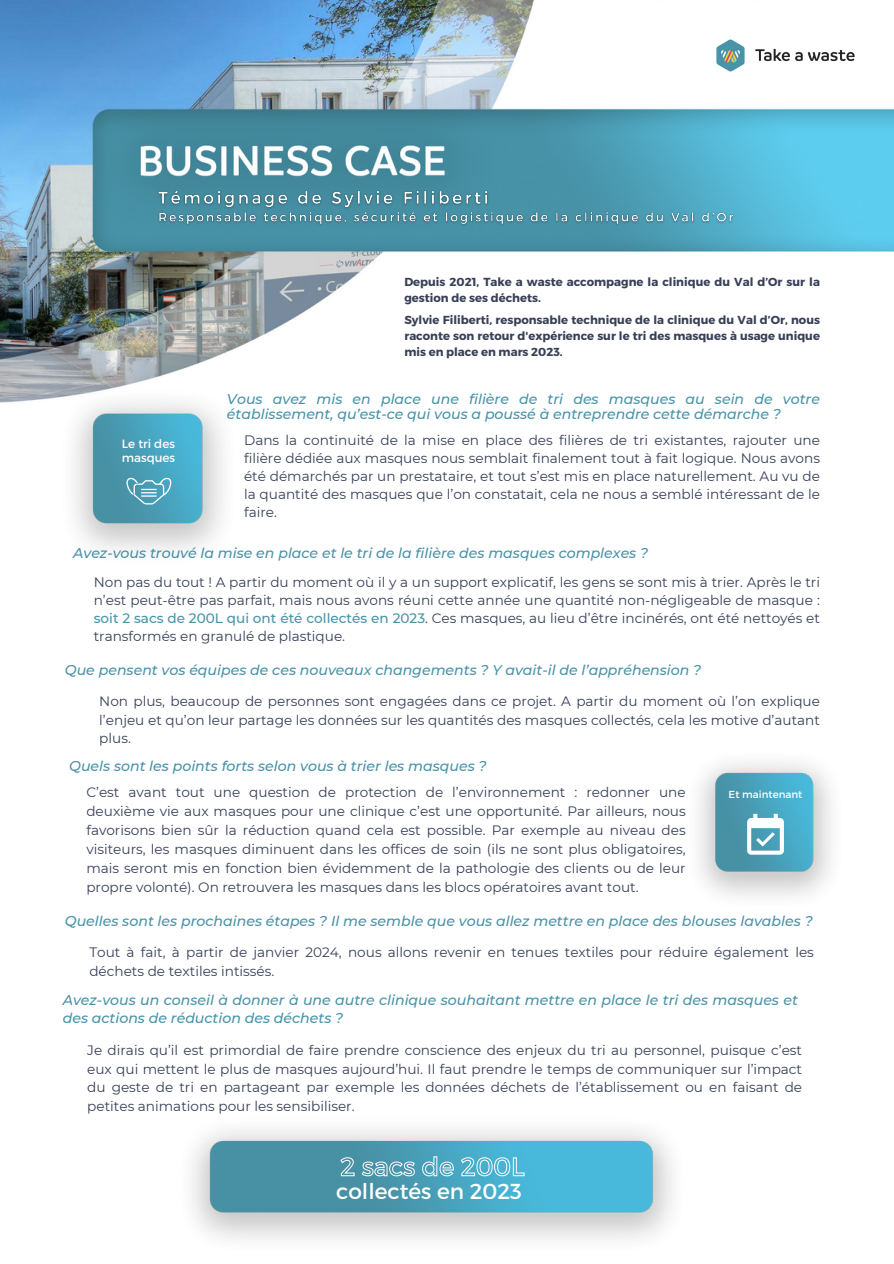
<style>
.page{position:relative;width:894px;height:1264px;background:#fff}
.page>*{position:absolute;margin:0;border:0;box-sizing:border-box;transform-origin:0 0}
.t1{font:21.6px "Montserrat";color:#fff}
.t2{font:italic 500 14.1px/15.8px "Montserrat";color:#4893a8}
.t3{font:13.65px/18.9px "Montserrat";color:#384057;text-align:justify}
.t4{font:11.85px/13.8px "Montserrat";color:#fff}
.t5{font:700 11.55px/16.2px "Montserrat";color:#384057}
.t6{font:10.2px "Montserrat";color:#fff}
.s1{font-weight:500;color:#4893a8}
</style>
<div class="page">
<img style="left:0;top:0;width:893px;height:403px">
<img style="left:702px;top:25px;width:165px;height:60px">
<img style="left:62px;top:387px;width:174px;height:164px">
<svg style="left:126px;top:477px;width:45px;height:27px"></svg>
<img style="left:698px;top:762px;width:134px;height:135px">
<svg style="left:747px;top:813px;width:36px;height:41px"></svg>
<img style="left:191px;top:1129px;width:482px;height:111px">
<img style="left:155px;top:186px;width:586px;height:43px">
<svg style="left:340px;top:1155px;width:185px;height:21px;background:#6fb5c9"></svg>
<p class="t5" style="left:404px;top:273px;width:417px">Depuis 2021, Take a waste accompagne la clinique du Val d’Or sur la gestion de ses déchets.</p>
<p class="t5" style="left:404px;top:311px;width:417px;text-align:justify">Sylvie Filiberti, responsable technique de la clinique du Val d’Or, nous raconte son retour d'expérience sur le tri des masques à usage unique mis en place en mars 2023.</p>
<p class="t4" style="left:122px;top:436px;width:55px">Le tri des masques</p>
<p class="t2" style="left:227px;top:391px;width:594px">Vous avez mis en place une filière de tri des masques au sein de votre établissement, qu’est-ce qui vous a poussé à entreprendre cette démarche ?</p>
<p class="t3" style="left:244px;top:431px;width:577px;line-height:18.1px">Dans la continuité de la mise en place des filières de tri existantes, rajouter une filière dédiée aux masques nous semblait finalement tout à fait logique. Nous avons été démarchés par un prestataire, et tout s’est mis en place naturellement. Au vu de la quantité des masques que l’on constatait, cela ne nous a semblé intéressant de le faire.</p>
<p class="t2" style="left:73px;top:545px;width:576px">Avez-vous trouvé la mise en place et le tri de la filière des masques complexes ?</p>
<p class="t3" style="left:94px;top:573px;width:727px;line-height:18px">Non pas du tout ! A partir du moment où il y a un support explicatif, les gens se sont mis à trier. Après le tri n’est peut-être pas parfait, mais nous avons réuni cette année une quantité non-négligeable de masque : <span class="s1">soit 2 sacs de 200L qui ont été collectés en 2023</span>. Ces masques, au lieu d’être incinérés, ont été nettoyés et transformés en granulé de plastique.</p>
<p class="t2" style="left:65px;top:662px;width:638px">Que pensent vos équipes de ces nouveaux changements ? Y avait-il de l’appréhension ?</p>
<p class="t3" style="left:99px;top:691px;width:722px">Non plus, beaucoup de personnes sont engagées dans ce projet. A partir du moment où l’on explique l’enjeu et qu’on leur partage les données sur les quantités des masques collectés, cela les motive d’autant plus.</p>
<p class="t2" style="left:69px;top:757px;width:419px">Quels sont les points forts selon vous à trier les masques ?</p>
<p class="t3" style="left:86px;top:783px;width:600px">C’est avant tout une question de protection de l’environnement : redonner une deuxième vie aux masques pour une clinique c’est une opportunité. Par ailleurs, nous favorisons bien sûr la réduction quand cela est possible. Par exemple au niveau des visiteurs, les masques diminuent dans les offices de soin (ils ne sont plus obligatoires, mais seront mis en fonction bien évidemment de la pathologie des clients ou de leur propre volonté). On retrouvera les masques dans les blocs opératoires avant tout.</p>
<p class="t6" style="left:728px;top:787px;width:75px">Et maintenant</p>
<p class="t2" style="left:65px;top:912px;width:749px">Quelles sont les prochaines étapes ? Il me semble que vous allez mettre en place des blouses lavables ?</p>
<p class="t3" style="left:89px;top:942px;width:725px">Tout à fait, à partir de janvier 2024, nous allons revenir en tenues textiles pour réduire également les déchets de textiles intissés.</p>
<p class="t2" style="left:63px;top:990px;width:736px;line-height:18px">Avez-vous un conseil à donner à une autre clinique souhaitant mettre en place le tri des masques et des actions de réduction des déchets ?</p>
<p class="t3" style="left:87px;top:1040px;width:716px">Je dirais qu’il est primordial de faire prendre conscience des enjeux du tri au personnel, puisque c’est eux qui mettent le plus de masques aujourd’hui. Il faut prendre le temps de communiquer sur l’impact du geste de tri en partageant par exemple les données déchets de l’établissement ou en faisant de petites animations pour les sensibiliser.</p>
<p class="t1" style="left:336px;top:1176px;width:187px">collectés en 2023</p>
</div>
